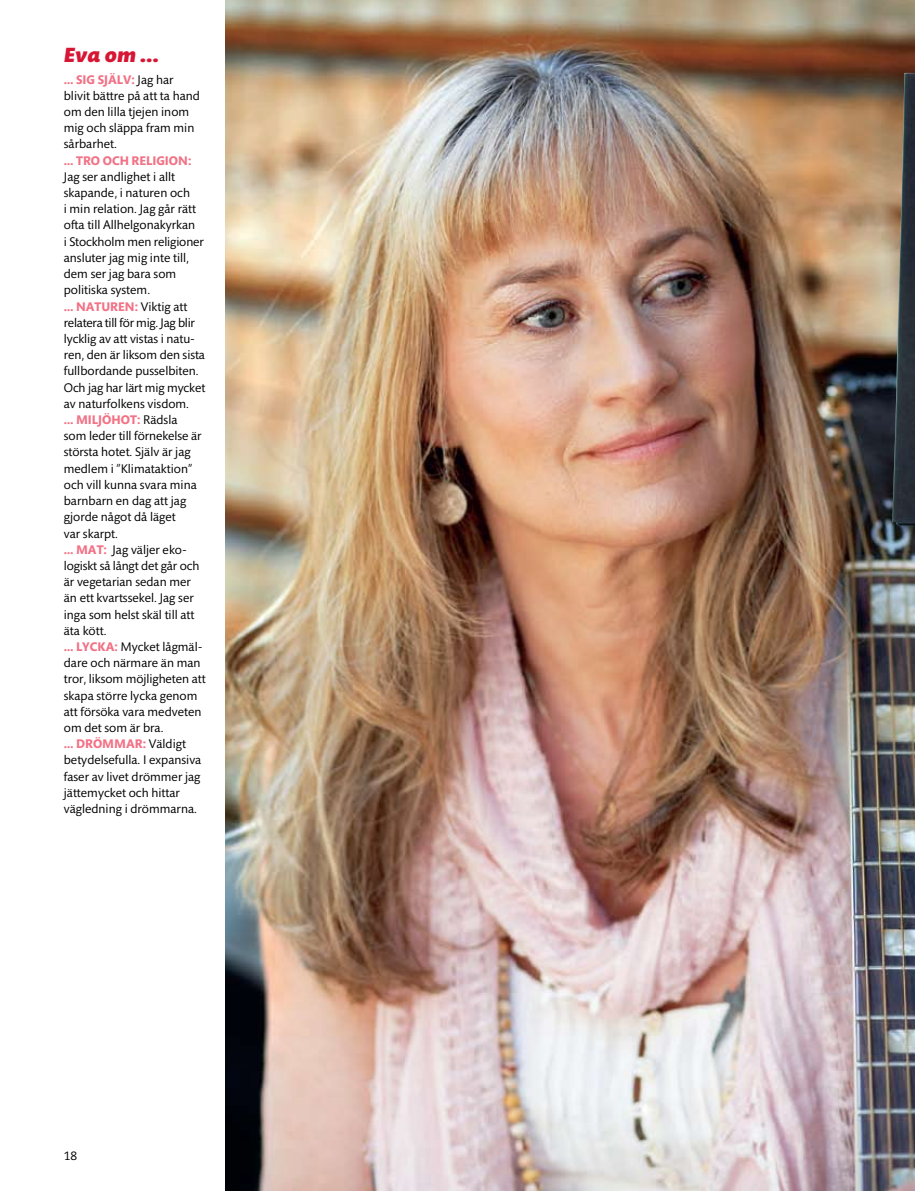
<style>
.page{position:relative;width:915px;height:1191px;background:#fff}
.page>*{position:absolute;margin:0;border:0;box-sizing:border-box;transform-origin:0 0}
.t1{font:italic 900 21px "Mundo Sans Std";color:#d71635}
.t2{font:12.75px/16.2px "Mundo Sans Std";color:#000}
.t3{font:700 12.75px "Mundo Sans Std";color:#f27286}
.t4{font:12px "Caecilia LT Std";color:#000}
.s1{font-weight:700;color:#f27286}
</style>
<div class="page">
<img style="left:225px;top:0;width:689px;height:1191px">
<div style="left:891px;top:72px;width:23px;height:470px;background:#000;opacity:.3"></div>
<img style="left:891px;top:73px;width:23px;height:453px">
<h1 class="t1" style="left:64px;top:42px;width:97px">Eva om ...</h1>
<p class="t2" style="left:64px;top:71px;width:137px"><span class="s1">… SIG SJÄLV:</span> Jag har blivit bättre på att ta hand om den lilla tjejen inom mig och släppa fram min sårbarhet.</p>
<p class="t3" style="left:64px;top:153px;width:129px">… TRO OCH RELIGION:</p>
<p class="t2" style="left:64px;top:169px;width:143px">Jag ser andlighet i allt skapande, i naturen och<br>i min relation. Jag går rätt ofta till Allhelgonakyrkan<br>i Stockholm men religioner ansluter jag mig inte till, dem ser jag bara som politiska system.<br><span class="s1">… NATUREN:</span> Viktig att relatera till för mig. Jag blir lycklig av att vistas i natu&shy;ren, den är liksom den sista fullbordande pusselbiten.<br>Och jag har lärt mig mycket av naturfolkens visdom.<br><span class="s1">… MILJÖHOT:</span> Rädsla<br>som leder till förnekelse är största hotet. Själv är jag medlem i ”Klimataktion” och vill kunna svara mina barnbarn en dag att jag gjorde något då läget<br>var skarpt.<br><span class="s1">… MAT:</span> Jag väljer eko&shy;logiskt så långt det går och är vegetarian sedan mer än ett kvartssekel. Jag ser inga som helst skäl till att äta kött.<br><span class="s1">… LYCKA:</span> Mycket lågmäl&shy;dare och närmare än man tror, liksom möjligheten att skapa större lycka genom att försöka vara medveten om det som är bra.<br><span class="s1">… DRÖMMAR:</span> Väldigt betydelsefulla. I expansiva faser av livet drömmer jag jättemycket och hittar vägledning i drömmarna.</p>
<p class="t4" style="left:64px;top:1149px;width:15px">18</p>
</div>
